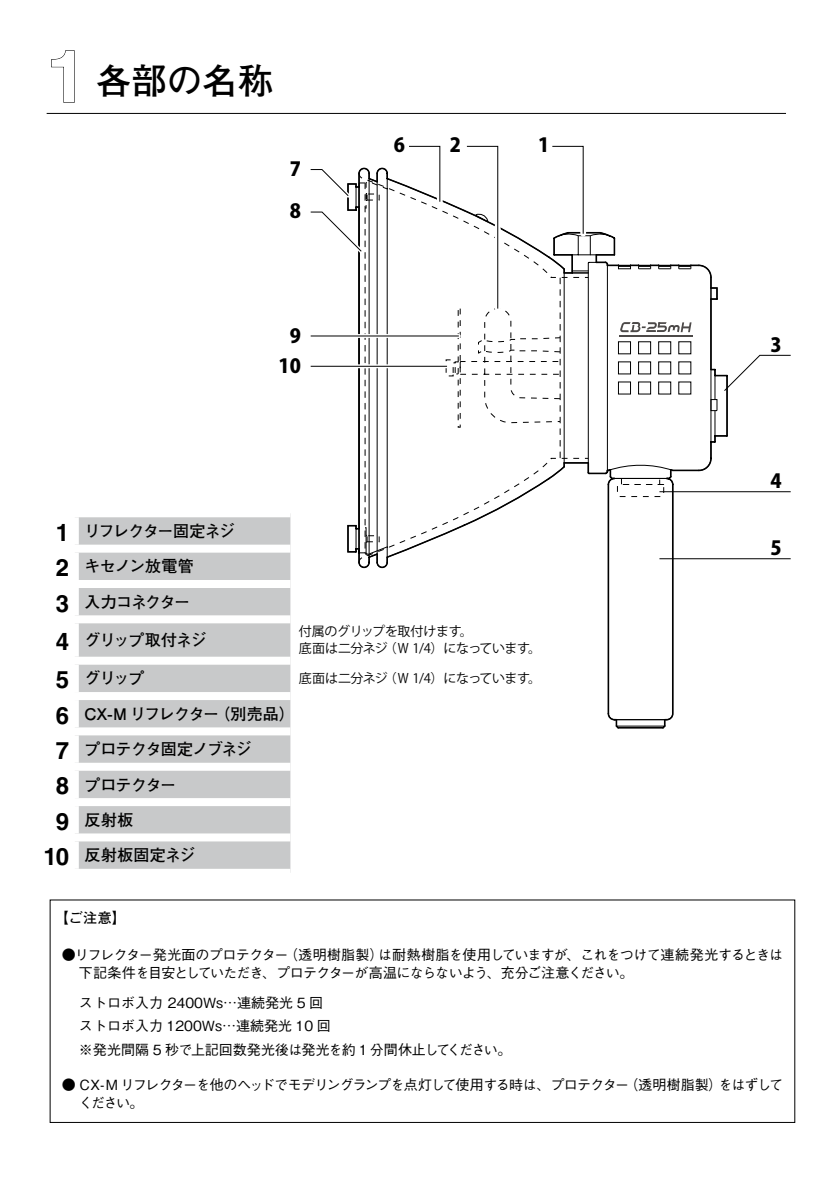
<style>
.page{position:relative;width:819px;height:1191px;background:#fff}
.page>*{position:absolute;margin:0;border:0;box-sizing:border-box;transform-origin:0 0}
.t1{font:700 35.4px "Futo Go B101 Pro";color:#000}
.t2{font:19.4px "Koz Go Pro Heavy 90 pv RKSJ H";color:#000}
.t3{font:700 16px "Futo Go B101 Pro";letter-spacing:-.05em;color:#000}
.t4{font:700 16px "Futo Go B101 Pro";letter-spacing:-.075em;color:#000}
.t5{font:700 16px "Futo Go B101 Pro";letter-spacing:.015em;color:#000}
.t6{font:700 16px "Futo Go B101 Pro";letter-spacing:-.03em;color:#000}
.t7{font:700 16px "Futo Go B101 Pro";letter-spacing:-.07em;color:#000}
.t8{font:500 14px/18px "Gothic BBB Pro";letter-spacing:-.045em;color:#000}
.t9{font:500 14px/23.6px "Gothic BBB Pro";color:#000}
.t10{font:700 14px "Futo Go B101 Pro";color:#000}
.t11{font:13px/17px "Koz Go Pro";letter-spacing:-.025em;color:#000}
.s1{font-family:"Helvetica";font-size:72.6px;color:#fff}
.s2{font-family:"Helvetica";font-size:24px}
</style>
<div class="page">
<hr style="left:47px;top:113px;width:738px;height:1px;background:#000">
<svg style="left:310px;top:145px;width:480px;height:575px"></svg>
<div style="left:79px;top:517px;width:211px;height:351px;background:#c8c9ca"></div>
<div style="left:71px;top:544px;width:219px;height:8px;background:#fff"></div>
<div style="left:71px;top:580px;width:219px;height:8px;background:#fff"></div>
<div style="left:71px;top:615px;width:219px;height:8px;background:#fff"></div>
<div style="left:71px;top:656px;width:219px;height:8px;background:#fff"></div>
<div style="left:71px;top:692px;width:219px;height:8px;background:#fff"></div>
<div style="left:71px;top:727px;width:219px;height:8px;background:#fff"></div>
<div style="left:71px;top:762px;width:219px;height:8px;background:#fff"></div>
<div style="left:71px;top:798px;width:219px;height:8px;background:#fff"></div>
<div style="left:71px;top:833px;width:219px;height:8px;background:#fff"></div>
<div style="left:50px;top:899px;width:745px;height:224px;border:1px solid #000"></div>
<svg style="left:51px;top:50px;width:24px;height:53px"></svg>
<h1 class="t1" style="left:47px;top:53px;width:228px"><span class="s1">1</span> 各部の名称</h1>
<h2 class="t2" style="left:290px;top:156px;width:13px">7</h2>
<h2 class="t2" style="left:290px;top:199px;width:13px">8</h2>
<h2 class="t2" style="left:290px;top:323px;width:13px">9</h2>
<h2 class="t2" style="left:278px;top:353px;width:24px">10</h2>
<h2 class="t2" style="left:394px;top:132px;width:13px">6</h2>
<h2 class="t2" style="left:450px;top:132px;width:13px">2</h2>
<h2 class="t2" style="left:538px;top:132px;width:13px">1</h2>
<p class="t4" style="left:56px;top:518px;width:181px"><span class="s2">1</span> リフレクター固定ネジ</p>
<p class="t6" style="left:56px;top:553px;width:139px"><span class="s2">2</span> キセノン放電管</p>
<p class="t7" style="left:56px;top:589px;width:136px"><span class="s2">3</span> 入力コネクター</p>
<p class="t3" style="left:56px;top:627px;width:153px"><span class="s2">4</span> グリップ取付ネジ</p>
<p class="t11" style="left:299px;top:623px;width:244px">付属のグリップを取付けます。<br>底面は二分ネジ（Ｗ 1/4）になっています。</p>
<p class="t3" style="left:56px;top:665px;width:90px"><span class="s2">5</span> グリップ</p>
<p class="t11" style="left:299px;top:670px;width:244px">底面は二分ネジ（Ｗ 1/4）になっています。</p>
<p class="t3" style="left:56px;top:701px;width:241px"><span class="s2">6</span> CX-M リフレクター（別売品）</p>
<p class="t3" style="left:56px;top:736px;width:198px"><span class="s2">7</span> プロテクタ固定ノブネジ</p>
<p class="t3" style="left:56px;top:771px;width:122px"><span class="s2">8</span> プロテクター</p>
<p class="t3" style="left:56px;top:807px;width:79px"><span class="s2">9</span> 反射板</p>
<p class="t5" style="left:43px;top:842px;width:154px"><span class="s2">10</span> 反射板固定ネジ</p>
<h2 class="t2" style="left:770px;top:332px;width:13px">3</h2>
<h2 class="t2" style="left:770px;top:468px;width:13px">4</h2>
<h2 class="t2" style="left:770px;top:535px;width:13px">5</h2>
<p class="t10" style="left:55px;top:906px;width:72px">【ご注意】</p>
<p class="t8" style="left:79px;top:944px;width:705px;text-indent:-17px">●リフレクター発光面のプロテクター（透明樹脂製）は耐熱樹脂を使用していますが、これをつけて連続発光するときは下記条件を目安としていただき、プロテクターが高温にならないよう、充分ご注意ください。</p>
<p class="t9" style="left:79px;top:988px;width:434px">ストロボ入力 2400Ws…連続発光 5 回<br>ストロボ入力 1200Ws…連続発光 10 回<br>※発光間隔 5 秒で上記回数発光後は発光を約 1 分間休止してください。</p>
<p class="t8" style="left:79px;top:1074px;width:705px;text-indent:-17px">● CX-M リフレクターを他のヘッドでモデリングランプを点灯して使用する時は、プロテクター（透明樹脂製）をはずしてください。</p>
</div>
